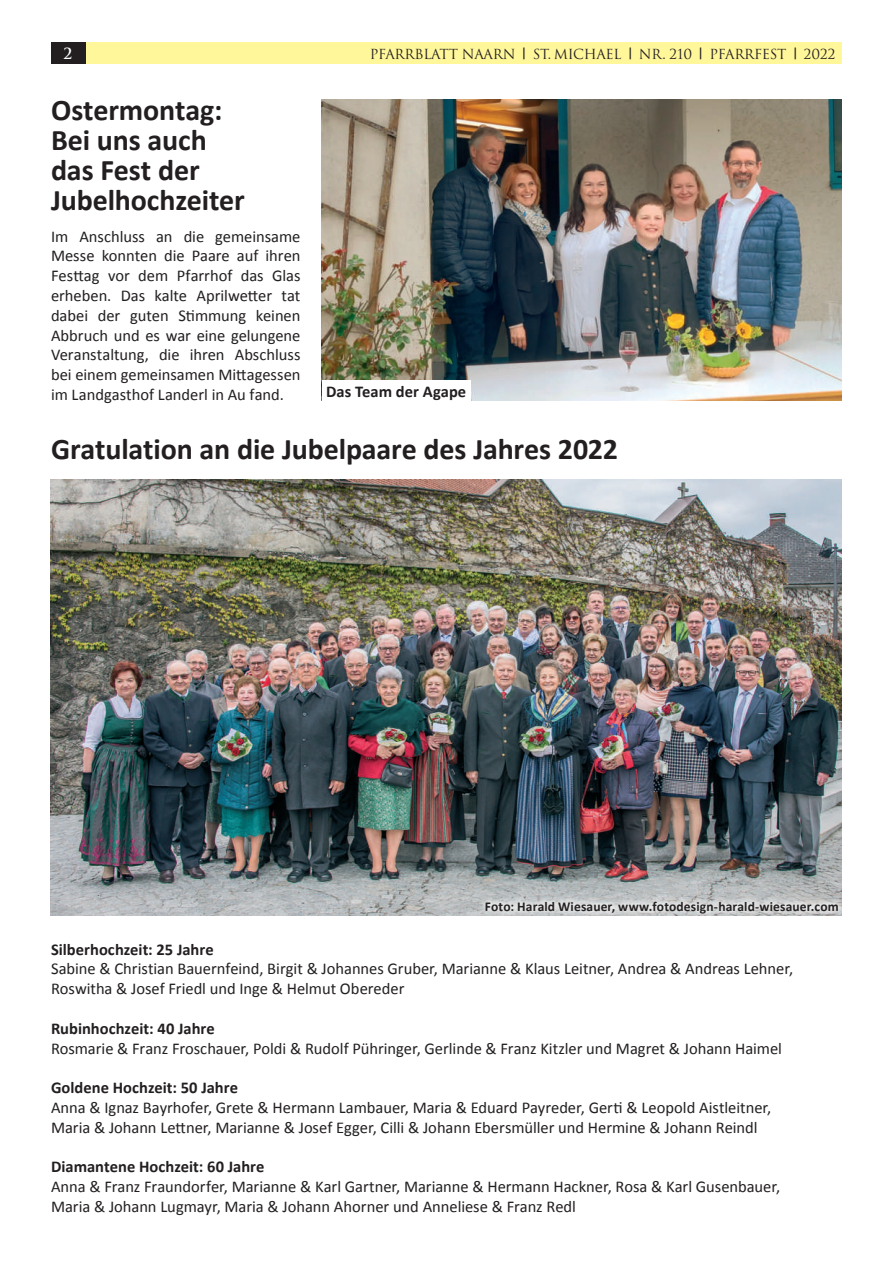
<style>
.page{position:relative;width:893px;height:1263px;background:#fff}
.page>*{position:absolute;margin:0;border:0;box-sizing:border-box;transform-origin:0 0}
.t1{font:700 30px/30px "Calibri";letter-spacing:-.005em;color:#231f20}
.t2{font:16.5px/19.8px "Calibri";letter-spacing:-.005em;color:#231f20}
.t3{font:700 16.5px "Calibri";color:#231f20}
.t4{font:700 15px "Trajan";color:#fff}
.t5{font:700 13.5px "Calibri";letter-spacing:.01em;color:#231f20}
.t6{font:13.5px "Trajan";letter-spacing:-.02em;color:#231f20}
.s1{font-family:"Calibri";font-weight:300}
</style>
<div class="page">
<div style="left:85px;top:43px;width:757px;height:21px;background:#fff79a"></div>
<div style="left:51px;top:43px;width:34px;height:21px;background:#231f20"></div>
<img style="left:51px;top:480px;width:791px;height:435px">
<div style="left:478px;top:894px;width:368px;height:26px;background:#fff;opacity:.75"></div>
<img style="left:322px;top:99px;width:520px;height:301px">
<div style="left:322px;top:380px;width:149px;height:21px;background:#fff"></div>
<p class="t4" style="left:64px;top:44px;width:10px">2</p>
<p class="t6" style="left:370px;top:45px;width:467px">PFARRBLATT NAARN <span class="s1">|</span> ST. MICHAEL <span class="s1">|</span> NR. 210 <span class="s1">|</span> PFARRFEST <span class="s1">|</span> 2022</p>
<h1 class="t1" style="left:51px;top:95px;width:195px">Ostermontag:<br>Bei uns auch das Fest der<br>Jubelhochzeiter</h1>
<p class="t2" style="left:51px;top:226px;width:251px;text-align:justify">Im Anschluss an die gemeinsame Messe konnten die Paare auf ihren Festtag vor dem Pfarrhof das Glas erheben. Das kalte Aprilwetter tat dabei der guten Stimmung keinen Abbruch und es war eine gelungene Veranstaltung, die ihren Abschluss bei einem gemeinsamen Mittagessen im Landgasthof Landerl in Au fand.</p>
<p class="t3" style="left:326px;top:381px;width:142px">Das Team der Agape</p>
<h1 class="t1" style="left:51px;top:434px;width:569px">Gratulation an die Jubelpaare des Jahres 2022</h1>
<p class="t5" style="left:485px;top:898px;width:355px">Foto: Harald Wiesauer, www.fotodesign-harald-wiesauer.com</p>
<p class="t3" style="left:51px;top:938px;width:164px">Silberhochzeit: 25 Jahre</p>
<p class="t2" style="left:51px;top:959px;width:744px">Sabine &amp; Christian Bauernfeind, Birgit &amp; Johannes Gruber, Marianne &amp; Klaus Leitner, Andrea &amp; Andreas Lehner,<br>Roswitha &amp; Josef Friedl und Inge &amp; Helmut Obereder</p>
<p class="t3" style="left:51px;top:1018px;width:165px">Rubinhochzeit: 40 Jahre</p>
<p class="t2" style="left:51px;top:1038px;width:732px">Rosmarie &amp; Franz Froschauer, Poldi &amp; Rudolf Pühringer, Gerlinde &amp; Franz Kitzler und Magret &amp; Johann Haimel</p>
<p class="t3" style="left:51px;top:1077px;width:188px">Goldene Hochzeit: 50 Jahre</p>
<p class="t2" style="left:51px;top:1097px;width:722px">Anna &amp; Ignaz Bayrhofer, Grete &amp; Hermann Lambauer, Maria &amp; Eduard Payreder, Gerti &amp; Leopold Aistleitner,<br>Maria &amp; Johann Lettner, Marianne &amp; Josef Egger, Cilli &amp; Johann Ebersmüller und Hermine &amp; Johann Reindl</p>
<p class="t3" style="left:51px;top:1156px;width:215px">Diamantene Hochzeit: 60 Jahre</p>
<p class="t2" style="left:51px;top:1177px;width:731px">Anna &amp; Franz Fraundorfer, Marianne &amp; Karl Gartner, Marianne &amp; Hermann Hackner, Rosa &amp; Karl Gusenbauer,<br>Maria &amp; Johann Lugmayr, Maria &amp; Johann Ahorner und Anneliese &amp; Franz Redl</p>
</div>
